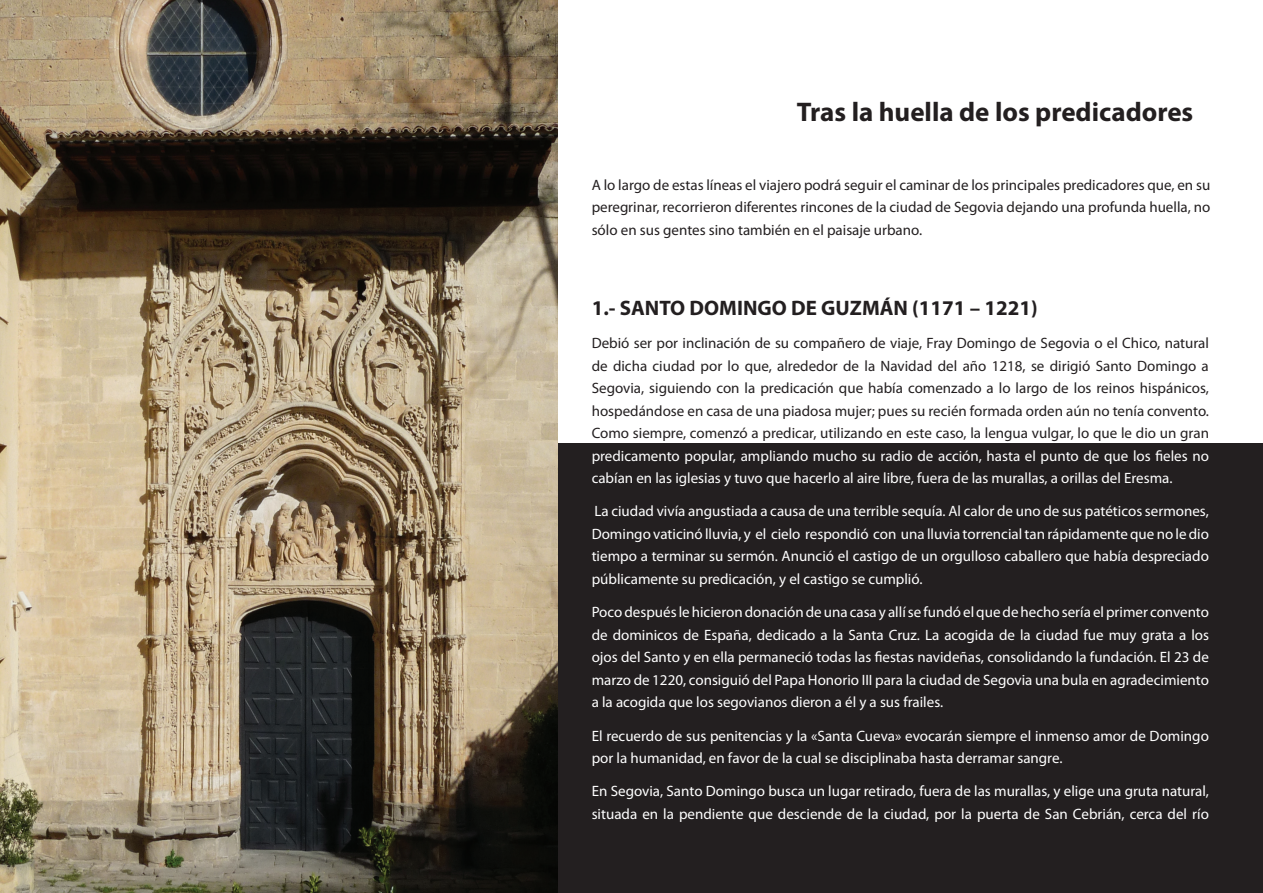
<style>
.page{position:relative;width:1263px;height:893px;background:#fff}
.page>*{position:absolute;margin:0;border:0;box-sizing:border-box;transform-origin:0 0}
.t1{font:700 27px "Myriad Pro";color:#231f20}
.t2{font:700 21px "Myriad Pro";color:#231f20}
.t3{font:15px/22.5px "Myriad Pro";color:#fff}
.t4{font:15px/22.5px "Myriad Pro";color:#231f20;text-align:justify}
</style>
<div class="page">
<div style="left:557px;top:443px;width:706px;height:450px;background:#231f20"></div>
<img style="left:0;top:0;width:557px;height:893px">
<h1 class="t1" style="left:797px;top:95px;width:398px">Tras la huella de los predicadores</h1>
<p class="t4" style="left:592px;top:173px;width:620px">A lo largo de estas líneas el viajero podrá seguir el caminar de los principales predicadores que, en su peregrinar, recorrieron diferentes rincones de la ciudad de Segovia dejando una profunda huella, no sólo en sus gentes sino también en el paisaje urbano.</p>
<h2 class="t2" style="left:592px;top:294px;width:447px">1.- SANTO DOMINGO DE GUZMÁN (1171 – 1221)</h2>
<p class="t4" style="left:592px;top:332px;width:619px">Debió ser por inclinación de su compañero de viaje, Fray Domingo de Segovia o el Chico, natural de dicha ciudad por lo que, alrededor de la Navidad del año 1218, se dirigió Santo Domingo a Segovia, siguiendo con la predicación que había comenzado a lo largo de los reinos hispánicos, hospedándose en casa de una piadosa mujer; pues su recién formada orden aún no tenía convento.<br>Como siempre, comenzó a predicar, utilizando en este caso, la lengua vulgar, lo que le dio un gran</p>
<p class="t3" style="left:592px;top:444px;width:619px">predicamento popular, ampliando mucho su radio de acción, hasta el punto de que los fieles no cabían en las iglesias y tuvo que hacerlo al aire libre, fuera de las murallas, a orillas del Eresma.</p>
<p class="t3" style="left:592px;top:500px;width:619px;text-align:justify">La ciudad vivía angustiada a causa de una terrible sequía. Al calor de uno de sus patéticos sermones, Domingo vaticinó lluvia, y el cielo respondió con una lluvia torrencial tan rápidamente que no le dio tiempo a terminar su sermón. Anunció el castigo de un orgulloso caballero que había despreciado públicamente su predicación, y el castigo se cumplió.</p>
<p class="t3" style="left:592px;top:601px;width:619px;text-align:justify">Poco después le hicieron donación de una casa y allí se fundó el que de hecho sería el primer convento de dominicos de España, dedicado a la Santa Cruz. La acogida de la ciudad fue muy grata a los ojos del Santo y en ella permaneció todas las fiestas navideñas, consolidando la fundación. El 23 de marzo de 1220, consiguió del Papa Honorio III para la ciudad de Segovia una bula en agradecimiento a la acogida que los segovianos dieron a él y a sus frailes.</p>
<p class="t3" style="left:592px;top:724px;width:619px">El recuerdo de sus penitencias y la «Santa Cueva» evocarán siempre el inmenso amor de Domingo por la humanidad, en favor de la cual se disciplinaba hasta derramar sangre.</p>
<p class="t3" style="left:592px;top:780px;width:619px">En Segovia, Santo Domingo busca un lugar retirado, fuera de las murallas, y elige una gruta natural, situada en la pendiente que desciende de la ciudad, por la puerta de San Cebrián, cerca del río</p>
</div>
